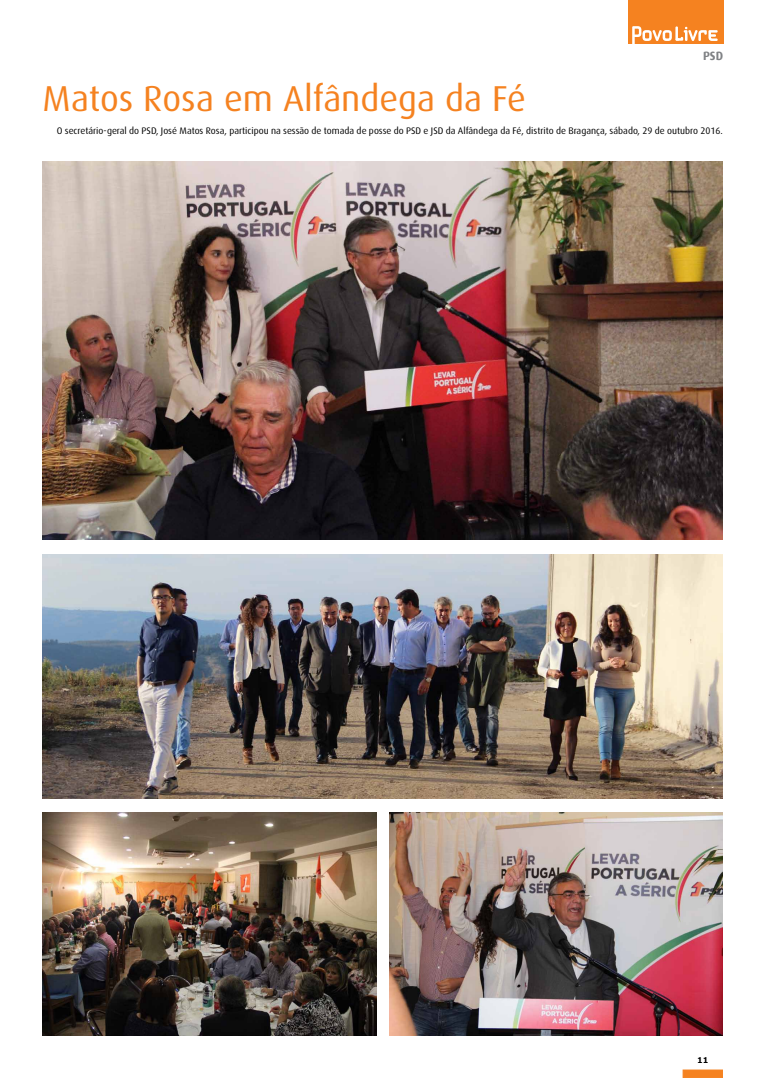
<style>
.page{position:relative;width:766px;height:1078px;background:#fff}
.page>*{position:absolute;margin:0;border:0;box-sizing:border-box;transform-origin:0 0}
.t1{font:36px "Dax";color:#f58220}
.t2{font:700 12px "Dax";color:#808285}
.t3{font:9.5px "Dax";color:#000}
.t4{font:700 8px "Verdana";color:#000}
</style>
<div class="page">
<div style="left:682px;top:1069px;width:40px;height:8px;background:#f58220;border:1px solid #f58220"></div>
<div style="left:627px;top:0;width:96px;height:44px;background:#f58220"></div>
<svg style="left:632px;top:26px;width:85px;height:18px"></svg>
<img style="left:43px;top:161px;width:679px;height:378px">
<img style="left:389px;top:812px;width:333px;height:223px">
<img style="left:43px;top:812px;width:334px;height:223px">
<img style="left:43px;top:554px;width:679px;height:243px">
<p class="t2" style="left:702px;top:49px;width:22px">PS D</p>
<h1 class="t1" style="left:43px;top:79px;width:485px">Matos Rosa em Alfândega da Fé</h1>
<p class="t3" style="left:57px;top:125px;width:667px">O secretário-geral do PSD, José Matos Rosa, participou na sessão de tomada de posse do PSD e JSD da Alfândega da Fé, distrito de Bragança, sábado, 29 de outubro 2016.</p>
<p class="t4" style="left:697px;top:1054px;width:13px">11</p>
</div>
